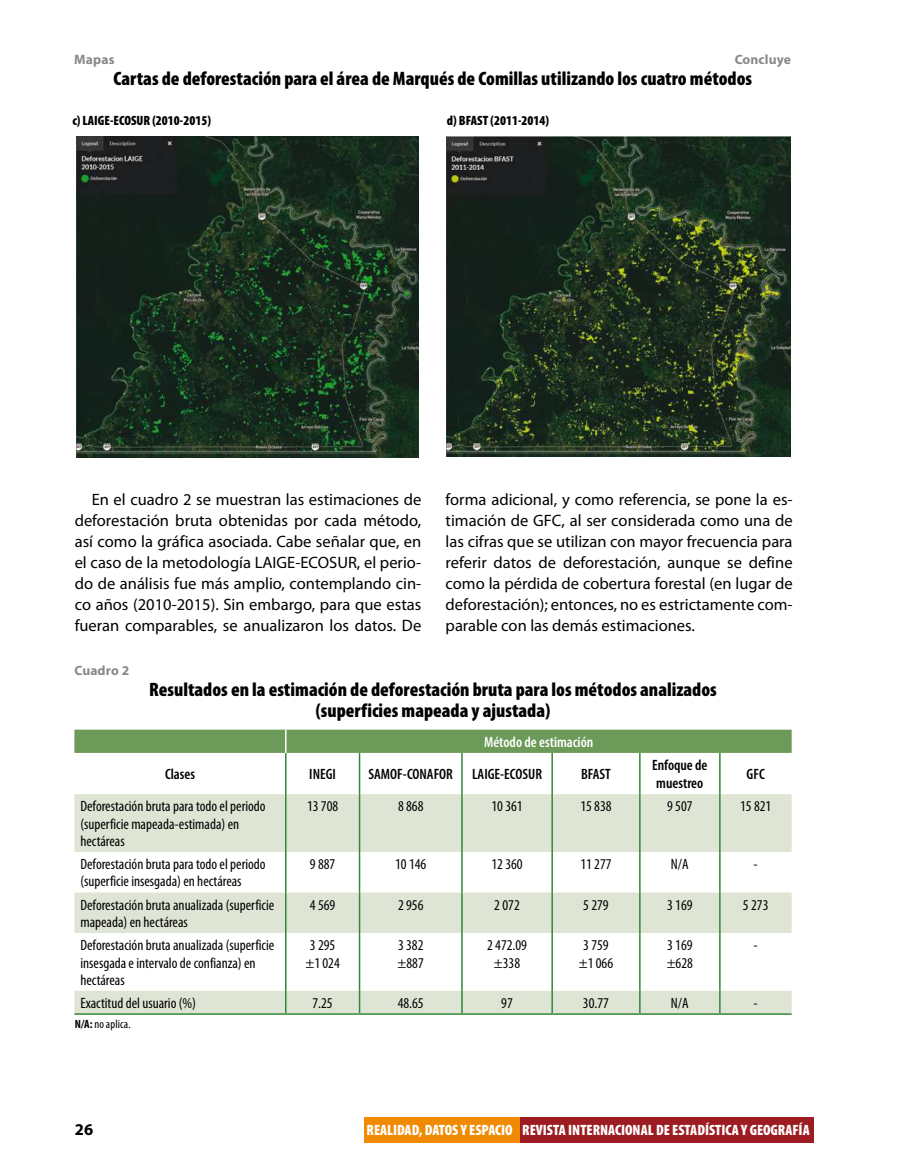
<style>
.page{position:relative;width:915px;height:1170px;background:#fff}
.page>*{position:absolute;margin:0;border:0;box-sizing:border-box;transform-origin:0 0}
.t1{font:900 condensed 19.5px/21px "Myriad Pro";color:#000;text-align:center}
.t2{font:16.5px/21px "Myriad Pro";color:#000;text-align:justify}
.t3{font:700 16.5px "Myriad Pro";color:#000}
.t4{font:condensed 15px/17.2px "Myriad Pro";color:#000}
.t5{font:900 condensed 15px "Myriad Pro";color:#fff}
.t6{font:600 condensed 15px/18px "Myriad Pro";color:#000}
.t7{font:600 condensed 15px "Myriad Pro";color:#fff}
.t8{font:900 condensed 13.5px "Myriad Pro";color:#000}
.t9{font:700 13.5px "Myriad Pro";letter-spacing:.01em;color:#87888a}
.t10{font:condensed 12px "Myriad Pro";letter-spacing:.01em;color:#000}
.s1{font-weight:700}
</style>
<div class="page">
<div style="left:519px;top:1116px;width:294px;height:26px;background:#9c1c21"></div>
<div style="left:364px;top:1116px;width:155px;height:26px;background:#f08a00"></div>
<img style="left:77px;top:136px;width:341px;height:321px">
<img style="left:446px;top:136px;width:344px;height:320px">
<svg style="left:74px;top:794px;width:717px;height:219px;fill:#dfe5d5"></svg>
<hr style="left:285px;top:752px;width:1px;height:42px;background:#358738">
<hr style="left:358px;top:752px;width:2px;height:42px;background:#358738">
<hr style="left:461px;top:752px;width:1px;height:42px;background:#358738">
<hr style="left:551px;top:752px;width:1px;height:42px;background:#358738">
<hr style="left:639px;top:752px;width:1px;height:42px;background:#358738">
<hr style="left:718px;top:752px;width:2px;height:42px;background:#358738">
<hr style="left:285px;top:794px;width:1px;height:57px;background:#358738">
<hr style="left:358px;top:794px;width:2px;height:57px;background:#358738">
<hr style="left:461px;top:794px;width:1px;height:57px;background:#358738">
<hr style="left:551px;top:794px;width:1px;height:57px;background:#358738">
<hr style="left:639px;top:794px;width:1px;height:57px;background:#358738">
<hr style="left:718px;top:794px;width:2px;height:57px;background:#358738">
<hr style="left:285px;top:851px;width:1px;height:41px;background:#358738">
<hr style="left:358px;top:851px;width:2px;height:41px;background:#358738">
<hr style="left:461px;top:851px;width:1px;height:41px;background:#358738">
<hr style="left:551px;top:851px;width:1px;height:41px;background:#358738">
<hr style="left:639px;top:851px;width:1px;height:41px;background:#358738">
<hr style="left:718px;top:851px;width:2px;height:41px;background:#358738">
<hr style="left:285px;top:892px;width:1px;height:40px;background:#358738">
<hr style="left:358px;top:892px;width:2px;height:40px;background:#358738">
<hr style="left:461px;top:892px;width:1px;height:40px;background:#358738">
<hr style="left:551px;top:892px;width:1px;height:40px;background:#358738">
<hr style="left:639px;top:892px;width:1px;height:40px;background:#358738">
<hr style="left:718px;top:892px;width:2px;height:40px;background:#358738">
<hr style="left:285px;top:932px;width:1px;height:58px;background:#358738">
<hr style="left:358px;top:932px;width:2px;height:58px;background:#358738">
<hr style="left:461px;top:932px;width:1px;height:58px;background:#358738">
<hr style="left:551px;top:932px;width:1px;height:58px;background:#358738">
<hr style="left:639px;top:932px;width:1px;height:58px;background:#358738">
<hr style="left:718px;top:932px;width:2px;height:58px;background:#358738">
<svg style="left:285px;top:990px;width:1px;height:23px"></svg>
<hr style="left:358px;top:990px;width:2px;height:23px;background:#358738">
<svg style="left:461px;top:990px;width:1px;height:23px"></svg>
<svg style="left:551px;top:990px;width:1px;height:23px"></svg>
<svg style="left:639px;top:990px;width:1px;height:23px"></svg>
<hr style="left:718px;top:990px;width:2px;height:23px;background:#358738">
<hr style="left:74px;top:1013px;width:212px;height:1px;background:#358738">
<hr style="left:286px;top:1013px;width:73px;height:1px;background:#358738">
<hr style="left:359px;top:1013px;width:103px;height:1px;background:#358738">
<hr style="left:462px;top:1013px;width:90px;height:1px;background:#358738">
<hr style="left:552px;top:1013px;width:87px;height:1px;background:#358738">
<hr style="left:639px;top:1013px;width:80px;height:1px;background:#358738">
<hr style="left:719px;top:1013px;width:72px;height:1px;background:#358738">
<div style="left:74px;top:729px;width:717px;height:23px;background:#6c9b59"></div>
<p class="t9" style="left:74px;top:50px;width:42px">Mapas</p>
<p class="t9" style="left:734px;top:50px;width:58px">Concluye</p>
<p class="t1" style="left:113px;top:67px;width:640px">Cartas de deforestación para el área de Marqués de Comillas utilizando los cuatro métodos</p>
<p class="t8" style="left:72px;top:112px;width:140px">c) LAIGE-ECOSUR (2010-2015)</p>
<p class="t8" style="left:446px;top:112px;width:103px">d) BFAST (2011-2014)</p>
<p class="t2" style="left:75px;top:488px;width:348px;text-indent:17px">En el cuadro 2 se muestran las estimaciones de deforestación bruta obtenidas por cada método, así como la gráfica asociada. Cabe señalar que, en el caso de la metodología LAIGE-ECOSUR, el perio&shy;do de análisis fue más amplio, contemplando cin&shy;co años (2010-2015). Sin embargo, para que estas fueran comparables, se anualizaron los datos. De</p>
<p class="t9" style="left:74px;top:661px;width:56px">Cuadro 2</p>
<p class="t2" style="left:445px;top:489px;width:348px">forma adicional, y como referencia, se pone la es&shy;timación de GFC, al ser considerada como una de las cifras que se utilizan con mayor frecuencia para referir datos de deforestación, aunque se define como la pérdida de cobertura forestal (en lugar de deforestación); entonces, no es estrictamente com&shy;parable con las demás estimaciones.</p>
<p class="t1" style="left:149px;top:678px;width:569px">Resultados en la estimación de deforestación bruta para los métodos analizados (superficies mapeada y ajustada)</p>
<p class="t7" style="left:484px;top:732px;width:111px">Método de estimación</p>
<p class="t6" style="left:165px;top:764px;width:32px">Clases</p>
<p class="t6" style="left:309px;top:764px;width:28px">INEGI</p>
<p class="t6" style="left:368px;top:764px;width:86px">SAMOF-CONAFOR</p>
<p class="t6" style="left:472px;top:764px;width:71px">LAIGE-ECOSUR</p>
<p class="t6" style="left:581px;top:764px;width:31px">BFAST</p>
<p class="t6" style="left:652px;top:755px;width:57px">Enfoque de muestreo</p>
<p class="t6" style="left:746px;top:764px;width:20px">GFC</p>
<p class="t4" style="left:80px;top:797px;width:187px">Deforestación bruta para todo el periodo (superficie mapeada-estimada) en hectáreas</p>
<p class="t4" style="left:307px;top:797px;width:33px">13 708</p>
<p class="t4" style="left:398px;top:797px;width:27px">8 868</p>
<p class="t4" style="left:491px;top:797px;width:33px">10 361</p>
<p class="t4" style="left:580px;top:797px;width:33px">15 838</p>
<p class="t4" style="left:667px;top:797px;width:27px">9 507</p>
<p class="t4" style="left:739px;top:797px;width:33px">15 821</p>
<p class="t4" style="left:80px;top:855px;width:187px">Deforestación bruta para todo el periodo (superficie insesgada) en hectáreas</p>
<p class="t4" style="left:310px;top:855px;width:27px">9 887</p>
<p class="t4" style="left:395px;top:855px;width:33px">10 146</p>
<p class="t4" style="left:491px;top:855px;width:33px">12 360</p>
<p class="t4" style="left:580px;top:855px;width:33px">11 277</p>
<p class="t4" style="left:670px;top:855px;width:19px">N/A</p>
<p class="t4" style="left:753px;top:855px;width:6px">-</p>
<p class="t4" style="left:80px;top:895px;width:195px">Deforestación bruta anualizada (superficie mapeada) en hectáreas</p>
<p class="t4" style="left:310px;top:895px;width:27px">4 569</p>
<p class="t4" style="left:398px;top:895px;width:27px">2 956</p>
<p class="t4" style="left:494px;top:895px;width:27px">2 072</p>
<p class="t4" style="left:583px;top:895px;width:27px">5 279</p>
<p class="t4" style="left:667px;top:895px;width:27px">3 169</p>
<p class="t4" style="left:742px;top:895px;width:27px">5 273</p>
<p class="t4" style="left:80px;top:936px;width:195px">Deforestación bruta anualizada (superficie insesgada e intervalo de confianza) en hectáreas</p>
<p class="t4" style="left:305px;top:936px;width:36px">3 295 ±1 024</p>
<p class="t4" style="left:397px;top:936px;width:28px">3 382 ±887</p>
<p class="t4" style="left:487px;top:936px;width:41px;text-align:center">2 472.09 ±338</p>
<p class="t4" style="left:578px;top:936px;width:36px">3 759 ±1 066</p>
<p class="t4" style="left:666px;top:936px;width:28px">3 169 ±628</p>
<p class="t4" style="left:753px;top:936px;width:6px">-</p>
<p class="t4" style="left:80px;top:994px;width:117px">Exactitud del usuario (%)</p>
<p class="t4" style="left:312px;top:994px;width:22px">7.25</p>
<p class="t4" style="left:397px;top:994px;width:28px">48.65</p>
<p class="t4" style="left:501px;top:994px;width:13px">97</p>
<p class="t4" style="left:582px;top:994px;width:28px">30.77</p>
<p class="t4" style="left:670px;top:994px;width:19px">N/A</p>
<p class="t4" style="left:753px;top:994px;width:6px">-</p>
<p class="t10" style="left:75px;top:1016px;width:58px"><span class="s1">N/A:</span> no aplica.</p>
<p class="t3" style="left:75px;top:1118px;width:20px">26</p>
<p class="t5" style="left:366px;top:1120px;width:444px">REALIDAD, DATOS Y ESPACIO REVISTA INTERNACIONAL DE ESTADÍSTICA Y GEOGRAFÍA</p>
</div>
